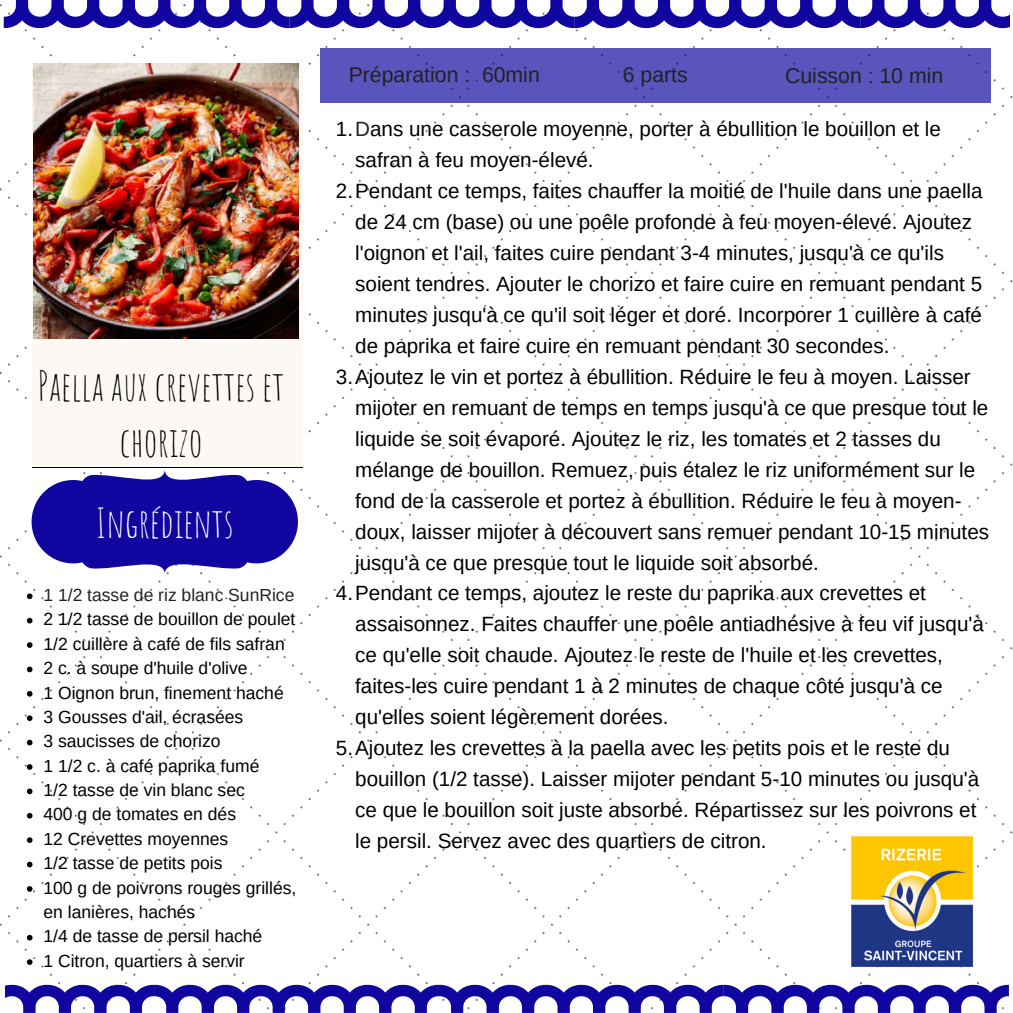
<style>
.page{position:relative;width:1013px;height:1013px;background:#fff}
.page>*{position:absolute;margin:0;border:0;box-sizing:border-box;transform-origin:0 0}
.t1{font:39.75px/55.2px "Amatic SC";color:#000;text-align:center}
.t2{font:39.75px "Amatic SC";color:#fff}
.t3{font:21.25px "Arimo";color:#222}
.t4{font:20.62px "Arimo";color:#000}
.t5{font:17.5px/24.4px "Arimo";color:#000}
.t6{font:17.5px "Arimo";color:#222}
.s1{color:#222}
</style>
<div class="page">
<img style="left:0;top:4px;width:1012px;height:980px">
<div style="left:32px;top:65px;width:271px;height:402px;background:#fcf9f5"></div>
<svg style="left:4px;top:0;width:1005px;height:28px"></svg>
<svg style="left:5px;top:984px;width:1004px;height:28px"></svg>
<svg style="left:32px;top:469px;width:266px;height:104px"></svg>
<svg style="left:27px;top:593px;width:5px;height:6px"></svg>
<svg style="left:27px;top:618px;width:5px;height:5px"></svg>
<svg style="left:27px;top:642px;width:5px;height:6px"></svg>
<svg style="left:27px;top:666px;width:5px;height:6px"></svg>
<svg style="left:27px;top:691px;width:5px;height:5px"></svg>
<svg style="left:27px;top:715px;width:5px;height:6px"></svg>
<svg style="left:27px;top:739px;width:5px;height:6px"></svg>
<svg style="left:27px;top:764px;width:5px;height:5px"></svg>
<svg style="left:27px;top:788px;width:5px;height:6px"></svg>
<svg style="left:27px;top:813px;width:5px;height:5px"></svg>
<svg style="left:27px;top:837px;width:5px;height:6px"></svg>
<svg style="left:27px;top:861px;width:5px;height:6px"></svg>
<svg style="left:27px;top:886px;width:5px;height:5px"></svg>
<svg style="left:27px;top:934px;width:5px;height:6px"></svg>
<svg style="left:27px;top:959px;width:5px;height:5px"></svg>
<div style="left:320px;top:49px;width:670px;height:53px;background:#5a54bd"></div>
<img style="left:851px;top:836px;width:121px;height:130px">
<img style="left:33px;top:63px;width:265px;height:275px">
<h1 class="t1" style="left:38px;top:358px;width:248px">Paella aux crevettes et chorizo</h1>
<h1 class="t2" style="left:96px;top:497px;width:139px">Ingrédients</h1>
<p class="t6" style="left:43px;top:585px;width:252px">1 1/2 tasse de riz blanc SunRice</p>
<p class="t5" style="left:43px;top:607px;width:254px">2 1/2 tasse de bouillon de poulet<br>1/2 cuillère à café de fils safran<br>2 c. à soupe d'huile d'olive<br>1 Oignon brun, finement haché<br>3 Gousses d'ail, écrasées<br>3 saucisses de chorizo<br>1 1/2 c. à café paprika fumé<br>1/2 tasse de vin blanc sec<br>400 g de tomates en dés<br>12 Crevettes moyennes<br>1/2 tasse de petits pois<br>100 g de poivrons rouges grillés, en lanières, hachés<br>1/4 de tasse de persil haché<br>1 Citron, quartiers à servir</p>
<p class="t3" style="left:349px;top:62px;width:192px">Préparation : 60min</p>
<p class="t3" style="left:785px;top:63px;width:159px">Cuisson : 10 min</p>
<p class="t4" style="left:336px;top:117px;width:606px">1.<span class="s1">D</span>ans une casserole moyenne, porter à ébullition le bouillon et le</p>
<p class="t4" style="left:355px;top:148px;width:240px">safran à feu moyen-élevé.</p>
<p class="t4" style="left:336px;top:179px;width:648px">2.Pendant ce temps, faites chauffer la moitié de l'huile dans une paella</p>
<p class="t4" style="left:355px;top:210px;width:618px">de 24 cm (base) ou une poêle profonde à feu moyen-élevé. Ajoutez</p>
<p class="t4" style="left:355px;top:241px;width:590px">l'oignon et l'ail, faites cuire pendant 3-4 minutes, jusqu'à ce qu'ils</p>
<p class="t4" style="left:355px;top:272px;width:628px">soient tendres. Ajouter le chorizo et faire cuire en remuant pendant 5</p>
<p class="t4" style="left:355px;top:303px;width:628px">minutes jusqu'à ce qu'il soit léger et doré. Incorporer 1 cuillère à café</p>
<p class="t4" style="left:355px;top:334px;width:535px">de paprika et faire cuire en remuant pendant 30 secondes.</p>
<p class="t4" style="left:336px;top:365px;width:636px">3.Ajoutez le vin et portez à ébullition. Réduire le feu à moyen. Laisser</p>
<p class="t4" style="left:355px;top:396px;width:634px">mijoter en remuant de temps en temps jusqu'à ce que presque tout le</p>
<p class="t4" style="left:355px;top:427px;width:587px">liquide se soit évaporé. Ajoutez le riz, les tomates et 2 tasses du</p>
<p class="t4" style="left:355px;top:458px;width:621px">mélange de bouillon. Remuez, puis étalez le riz uniformément sur le</p>
<p class="t4" style="left:355px;top:489px;width:608px">fond de la casserole et portez à ébullition. Réduire le feu à moyen-</p>
<p class="t4" style="left:355px;top:520px;width:635px">doux, laisser mijoter à découvert sans remuer pendant 10-15 minutes</p>
<p class="t4" style="left:355px;top:551px;width:465px">jusqu'à ce que presque tout le liquide soit absorbé.</p>
<p class="t4" style="left:336px;top:582px;width:591px">4.Pendant ce temps, ajoutez le reste du paprika aux crevettes et</p>
<p class="t4" style="left:355px;top:612px;width:630px">assaisonnez. Faites chauffer une poêle antiadhésive à feu vif jusqu'à</p>
<p class="t4" style="left:355px;top:643px;width:589px">ce qu'elle soit chaude. Ajoutez le reste de l'huile et les crevettes,</p>
<p class="t4" style="left:355px;top:674px;width:589px">faites-les cuire pendant 1 à 2 minutes de chaque côté jusqu'à ce</p>
<p class="t4" style="left:355px;top:705px;width:315px">qu'elles soient légèrement dorées.</p>
<p class="t4" style="left:336px;top:736px;width:615px">5.Ajoutez les crevettes à la paella avec les petits pois et le reste du</p>
<p class="t4" style="left:355px;top:767px;width:625px">bouillon (1/2 tasse). Laisser mijoter pendant 5-10 minutes ou jusqu'à</p>
<p class="t4" style="left:355px;top:798px;width:622px">ce que le bouillon soit juste absorbé. Répartissez sur les poivrons et</p>
<p class="t4" style="left:355px;top:829px;width:413px">le persil. Servez avec des quartiers de citron.</p>
<p class="t3" style="left:623px;top:63px;width:66px">6 parts</p>
</div>
